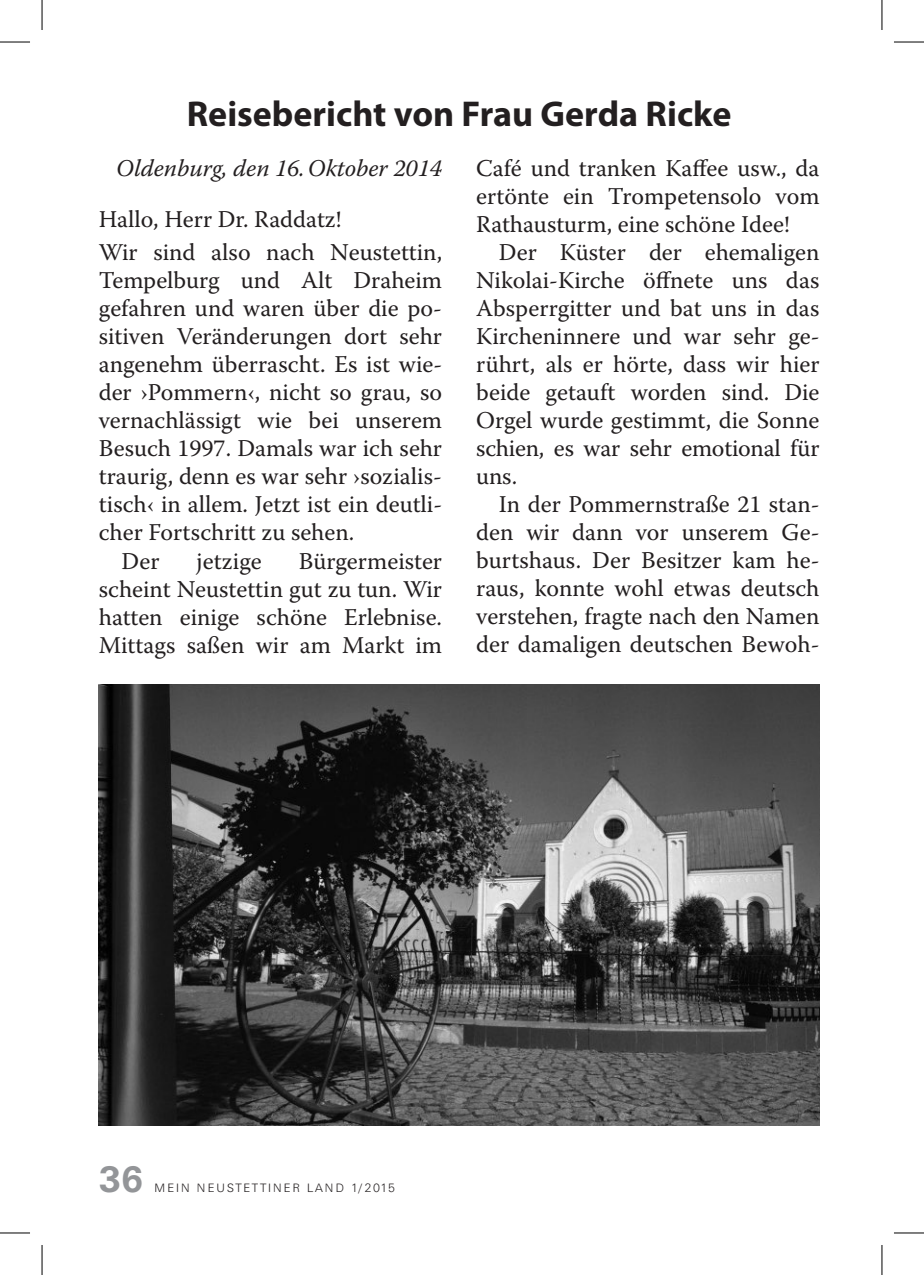
<style>
.page{position:relative;width:924px;height:1275px;background:#fff}
.page>*{position:absolute;margin:0;border:0;box-sizing:border-box;transform-origin:0 0}
.t1{font:700 36px "Myriad Pro";color:#231f20}
.t2{font:700 36px "Univers BQ";color:#939598}
.t3{font:24px/28px "Warnock Pro";color:#231f20;text-align:justify}
.t4{font:italic 24px "Warnock Pro";color:#231f20}
.t5{font:300 12px "Univers BQ";letter-spacing:.17em;color:#231f20}
</style>
<div class="page">
<img style="left:99px;top:685px;width:720px;height:440px">
<hr style="left:0;top:42px;width:30px;height:1px;background:#000">
<hr style="left:893px;top:42px;width:30px;height:1px;background:#000">
<hr style="left:0;top:1232px;width:30px;height:1px;background:#000">
<hr style="left:893px;top:1232px;width:30px;height:1px;background:#000">
<hr style="left:42px;top:0;width:1px;height:30px;background:#000">
<hr style="left:42px;top:1245px;width:1px;height:30px;background:#000">
<hr style="left:881px;top:0;width:1px;height:30px;background:#000">
<hr style="left:881px;top:1245px;width:1px;height:30px;background:#000">
<h1 class="t1" style="left:187px;top:90px;width:545px">Reisebericht von Frau Gerda Ricke</h1>
<p class="t4" style="left:116px;top:154px;width:327px">Oldenburg, den 16. Oktober 2014</p>
<p class="t3" style="left:99px;top:201px;width:345px;line-height:33.6px">Hallo, Herr Dr. Raddatz!<br>Wir sind also nach Neustettin,</p>
<p class="t3" style="left:99px;top:266px;width:345px">Tempelburg und Alt Draheim</p>
<p class="t3" style="left:99px;top:294px;width:344px">gefahren und waren über die po-</p>
<p class="t3" style="left:99px;top:322px;width:345px">sitiven Veränderungen dort sehr</p>
<p class="t3" style="left:99px;top:350px;width:345px">angenehm überrascht. Es ist wie-</p>
<p class="t3" style="left:99px;top:378px;width:345px">der ›Pommern‹, nicht so grau, so</p>
<p class="t3" style="left:99px;top:406px;width:344px">vernachlässigt wie bei unserem</p>
<p class="t3" style="left:99px;top:434px;width:345px">Besuch 1997. Damals war ich sehr</p>
<p class="t3" style="left:99px;top:462px;width:344px">traurig, denn es war sehr ›sozialis-</p>
<p class="t3" style="left:99px;top:490px;width:345px">tisch‹ in allem. Jetzt ist ein deutli-</p>
<p class="t3" style="left:99px;top:518px;width:257px">cher Fortschritt zu sehen.</p>
<p class="t3" style="left:121px;top:546px;width:39px">Der</p>
<p class="t3" style="left:196px;top:546px;width:67px">jetzige</p>
<p class="t3" style="left:99px;top:546px;width:345px;text-indent:200px">Bürgermeister scheint Neustettin gut zu tun. Wir hatten einige schöne Erlebnise.<br>Mittags saßen wir am Markt im</p>
<p class="t3" style="left:476px;top:154px;width:345px">Café und tranken Kaffee usw., da ertönte ein Trompetensolo vom Rathausturm, eine schöne Idee!</p>
<p class="t3" style="left:476px;top:238px;width:345px;text-indent:23px">Der Küster der ehemaligen Nikolai-Kirche öffnete uns das Absperrgitter und bat uns in das Kircheninnere und war sehr ge&shy;rührt, als er hörte, dass wir hier beide getauft worden sind. Die Orgel wurde gestimmt, die Sonne schien, es war sehr emotional für uns.</p>
<p class="t3" style="left:476px;top:490px;width:345px;text-indent:23px">In der Pommernstraße 21 stan&shy;den wir dann vor unserem Ge&shy;burtshaus. Der Besitzer kam he&shy;raus, konnte wohl etwas deutsch verstehen, fragte nach den Namen der damaligen deutschen Bewoh-</p>
<h1 class="t2" style="left:99px;top:1158px;width:46px">36</h1>
<p class="t5" style="left:154px;top:1180px;width:242px">MEIN NEUSTETTINER LAND 1/2015</p>
</div>
